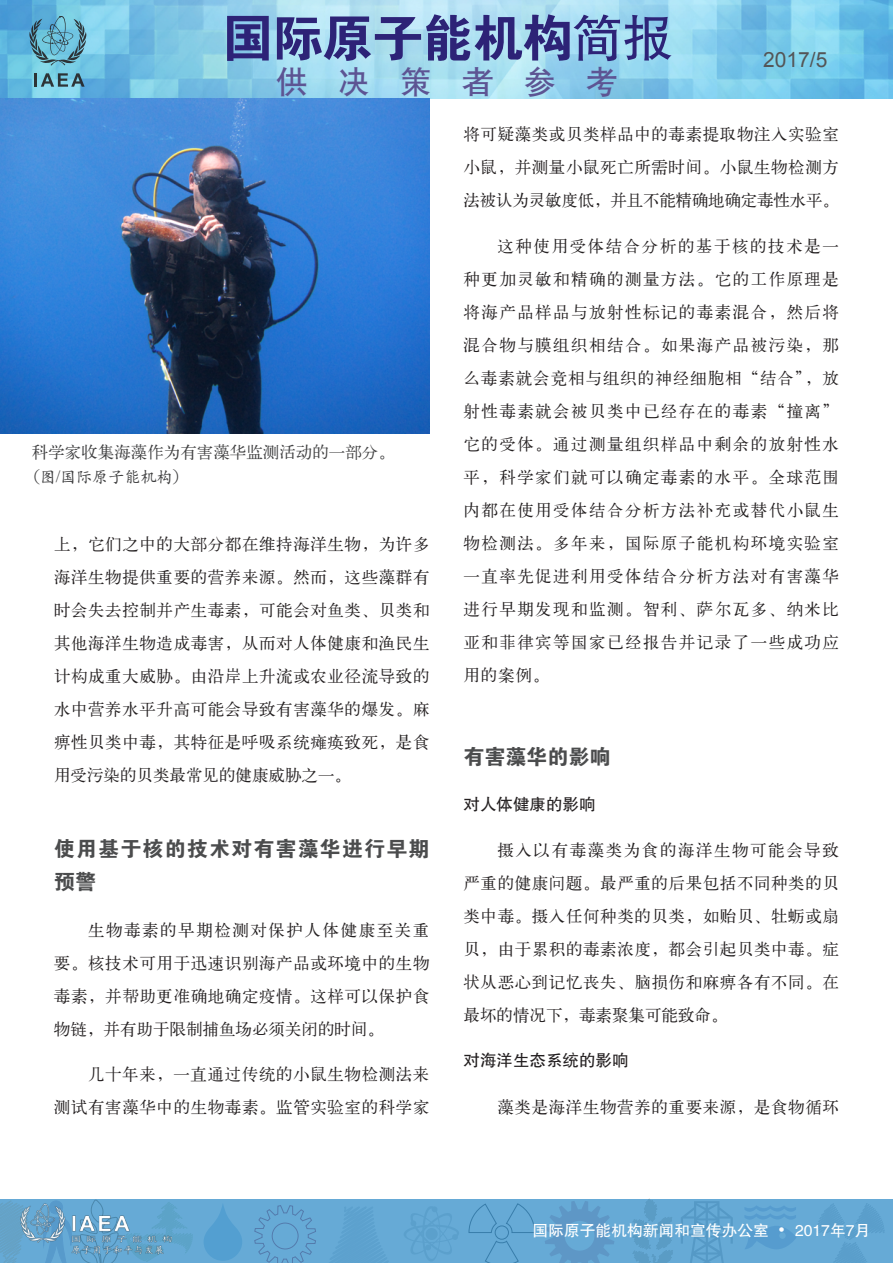
<style>
.page{position:relative;width:893px;height:1263px;background:#fff}
.page>*{position:absolute;margin:0;border:0;box-sizing:border-box;transform-origin:0 0}
.t1{font:51px "FZDHTK GBK1 0";letter-spacing:-.02em;color:#2d2377}
.t2{font:31.5px "H Yb 1 gj";letter-spacing:.965em;color:#5d5493}
.t3{font:21px/33px "FZDHTK GBK1 0";letter-spacing:.055em;color:#4b4c4d}
.t4{font:21px "FZDHTK GBK1 0";color:#4b4c4d}
.t5{font:21px "Arial";color:#545557}
.t6{font:16.5px/33px "H Ya 1 gj";letter-spacing:.035em;color:#231f20;text-align:justify}
.t7{font:16.5px "H Ya 1 gj";color:#3e3e3f}
.t8{font:16.5px "FZHTK GBK1 0";color:#231f20}
.t9{font:16.5px "H Yc 1 gj";letter-spacing:-.025em;color:#3e3e3f}
.t10{font:15.75px "FZHTK GBK1 0";color:#fff}
.s1{font-family:"FZHTK GBK1 0"}
.s2{font-family:"Koz Min Pr 6 N"}
.s3{font-family:"Times New Roman"}
.s4{font-family:"Arial";font-size:18px}
</style>
<div class="page">
<img style="left:0;top:0;width:893px;height:98px">
<svg style="left:0;top:1199px;width:893px;height:64px;background:#62a6d2"></svg>
<img style="left:19px;top:1202px;width:155px;height:54px">
<img style="left:0;top:98px;width:430px;height:335px">
<svg style="left:29px;top:16px;width:57px;height:50px;background:#60a4bb"></svg>
<svg style="left:35px;top:73px;width:50px;height:14px"></svg>
<div style="left:204px;top:1202px;width:38px;height:59px;background:#66aad6"></div>
<h1 class="t1" style="left:222px;top:10px;width:452px">国际原子能机构<span class="s1">简报</span></h1>
<h2 class="t2" style="left:276px;top:66px;width:343px">供决策者参考</h2>
<p class="t5" style="left:763px;top:45px;width:66px">2017/5</p>
<p class="t7" style="left:32px;top:443px;width:364px">科学家收集海藻作为有害藻华监测活动的一部分。</p>
<p class="t9" style="left:24px;top:469px;width:167px"><span class="s2">（</span>图<span class="s3">/</span>国际原子能机构<span class="s2">）</span></p>
<p class="t6" style="left:54px;top:528px;width:377px">上，它们之中的大部分都在维持海洋生物，为许多海洋生物提供重要的营养来源。然而，这些藻群有时会失去控制并产生毒素，可能会对鱼类、贝类和其他海洋生物造成毒害，从而对人体健康和渔民生计构成重大威胁。由沿岸上升流或农业径流导致的水中营养水平升高可能会导致有害藻华的爆发。麻痹性贝类中毒，其特征是呼吸系统瘫痪致死，是食用受污染的贝类最常见的健康威胁之一。</p>
<p class="t3" style="left:54px;top:833px;width:377px">使用基于核的技术对有害藻华进行早期预警</p>
<p class="t6" style="left:54px;top:913px;width:377px;text-indent:34px">生物毒素的早期检测对保护人体健康至关重要。核技术可用于迅速识别海产品或环境中的生物毒素，并帮助更准确地确定疫情。这样可以保护食物链，并有助于限制捕鱼场必须关闭的时间。</p>
<p class="t6" style="left:54px;top:1058px;width:377px;text-align:right">几十年来，一直通过传统的小鼠生物检测法来<br>测试有害藻华中的生物毒素。监管实验室的科学家</p>
<p class="t6" style="left:463px;top:118px;width:377px">将可疑藻类或贝类样品中的毒素提取物注入实验室小鼠，并测量小鼠死亡所需时间。小鼠生物检测方法被认为灵敏度低，并且不能精确地确定毒性水平。</p>
<p class="t6" style="left:463px;top:229px;width:377px;text-indent:34px">这种使用受体结合分析的基于核的技术是一种更加灵敏和精确的测量方法。它的工作原理是将海产品样品与放射性标记的毒素混合，然后将混合物与膜组织相结合。如果海产品被污染，那么毒素就会竞相与组织的神经细胞相“结合”，放射性毒素就会被贝类中已经存在的毒素“撞离”它的受体。通过测量组织样品中剩余的放射性水平，科学家们就可以确定毒素的水平。全球范围内都在使用受体结合分析方法补充或替代小鼠生物检测法。多年来，国际原子能机构环境实验室一直率先促进利用受体结合分析方法对有害藻华进行早期发现和监测。智利、萨尔瓦多、纳米比亚和菲律宾等国家已经报告并记录了一些成功应用的案例。</p>
<p class="t4" style="left:463px;top:745px;width:148px">有害藻华的影响</p>
<p class="t8" style="left:463px;top:795px;width:133px">对人体健康的影响</p>
<p class="t6" style="left:463px;top:834px;width:377px;text-indent:34px">摄入以有毒藻类为食的海洋生物可能会导致严重的健康问题。最严重的后果包括不同种类的贝类中毒。摄入任何种类的贝类，如贻贝、牡蛎或扇贝，由于累积的毒素浓度，都会引起贝类中毒。症状从恶心到记忆丧失、脑损伤和麻痹各有不同。在最坏的情况下，毒素聚集可能致命。</p>
<p class="t8" style="left:463px;top:1051px;width:166px">对海洋生态系统的影响</p>
<p class="t6" style="left:497px;top:1090px;width:343px">藻类是海洋生物营养的重要来源，是食物循环</p>
<p class="t10" style="left:533px;top:1222px;width:339px">国际原子能机构新闻和宣传办公室 <span class="s4">•</span> 2017年7月</p>
</div>
